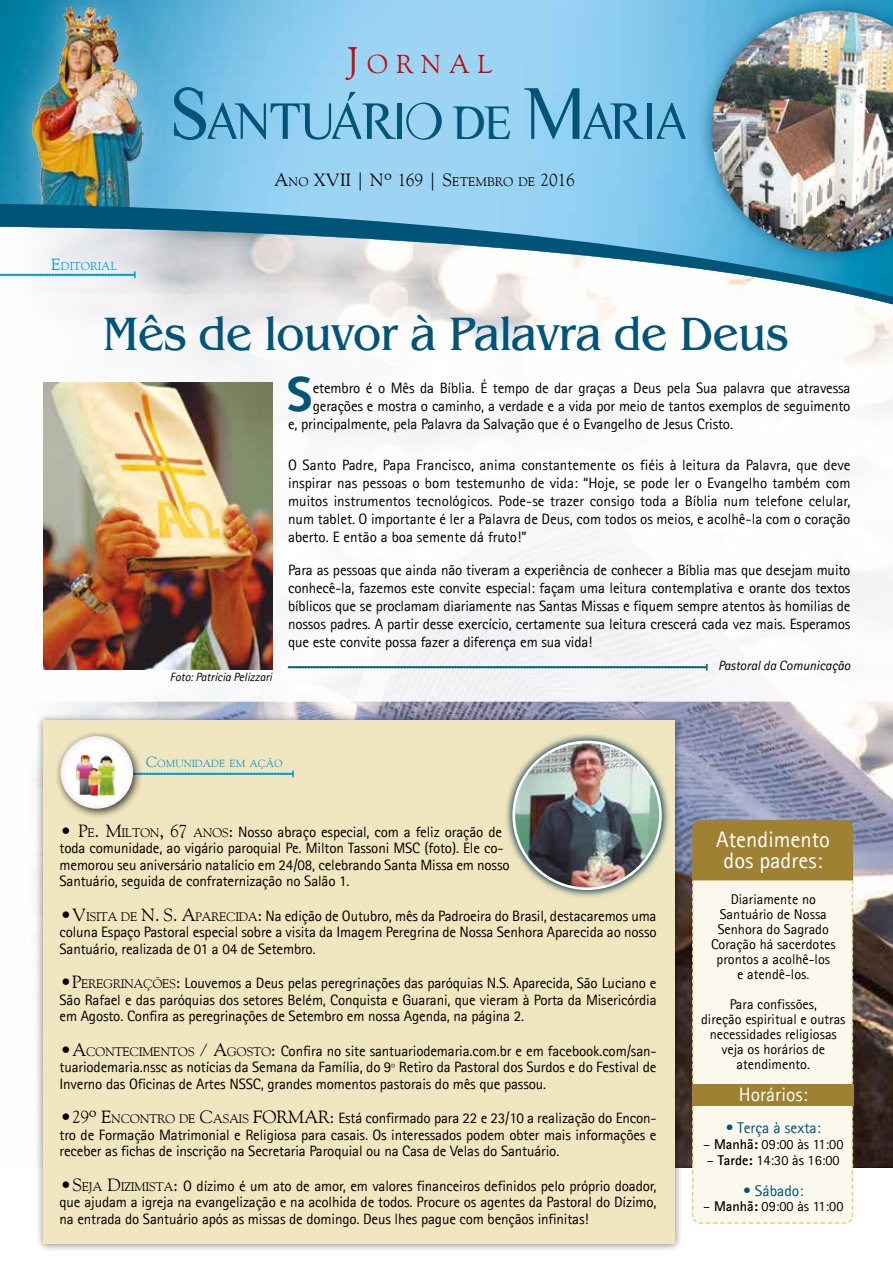
<style>
.page{position:relative;width:893px;height:1263px;background:#fff}
.page>*{position:absolute;margin:0;border:0;box-sizing:border-box;transform-origin:0 0}
.t1{font:53.55px "CM Tiempo";letter-spacing:-.035em;color:#005478;scale:.95 1}
.t2{font:700 49.35px "Andale Sans";color:#005478}
.t3{font:48px "Gazette Regular SWFTE";color:#005478;scale:.95 1}
.t4{font:26.4px "Goudy Old Style ATT";color:#c00d0e}
.t5{font:22.5px/21px "Agfa Rotis Sans Serif";color:#fff;text-align:center}
.t6{font:19.5px "Agfa Rotis Sans Serif";color:#fff}
.t7{font:18px "Goudy Old Style ATT";color:#000}
.t8{font:15.6px "Agfa Rotis Sans Serif";color:#005478}
.t9{font:15px/16.5px "Agfa Rotis Sans Serif";letter-spacing:-.01em;color:#000;text-align:justify}
.t10{font:14.25px/15px "Agfa Rotis Sans Serif";color:#000;text-align:center}
.t11{font:italic 13.5px "Agfa Rotis Sans Serif";color:#000}
.t12{font:12.6px "Goudy Old Style ATT";letter-spacing:-.03em;color:#000}
.t13{font:italic 12px "Agfa Rotis Sans Serif";color:#000}
.t14{font:11.55px "Goudy Old Style ATT";color:#009bd9}
.t15{font:10.5px "Goudy Old Style ATT";color:#009bd9}
.s1{font-size:37.65px}
.s2{font-size:76.5px}
.s3{font-size:49.05px}
.s4{font-size:16.5px}
.s5{font-size:12.6px}
.s6{font-size:15px}
.s7{font-family:"Goudy Old Style ATT";font-size:18px}
.s8{font-family:"Goudy Old Style ATT";font-size:12.6px}
.s9{font-size:18px}
.s10{font-weight:700}
</style>
<div class="page">
<img style="left:34px;top:702px;width:859px;height:465px">
<img style="left:0;top:0;width:696px;height:204px">
<div style="left:6px;top:0;width:164px;height:239px;background:#fff;opacity:.4"></div>
<img style="left:29px;top:0;width:125px;height:204px">
<div style="left:696px;top:0;width:197px;height:268px;background:#005478;opacity:.75"></div>
<img style="left:712px;top:11px;width:181px;height:193px">
<svg style="left:0;top:204px;width:893px;height:90px"></svg>
<svg style="left:0;top:271px;width:136px;height:7px"></svg>
<svg style="left:691px;top:820px;width:163px;height:404px;background:#eae2cc"></svg>
<div style="left:692px;top:1084px;width:161px;height:21px;background:#9f8133"></div>
<div style="left:36px;top:713px;width:647px;height:539px;background:#000;opacity:.5"></div>
<div style="left:44px;top:721px;width:631px;height:523px;background:#f0e6bf"></div>
<svg style="left:143px;top:770px;width:151px;height:7px"></svg>
<div style="left:54px;top:730px;width:89px;height:89px;background:#000;opacity:.75"></div>
<svg style="left:60px;top:736px;width:73px;height:73px;background:#f5f4f3"></svg>
<img style="left:73px;top:739px;width:46px;height:56px">
<div style="left:503px;top:731px;width:168px;height:168px;background:#005478;opacity:.75"></div>
<img style="left:514px;top:742px;width:146px;height:147px;border-radius:73px">
<div style="left:512px;top:741px;width:150px;height:149px;border:3px solid #fff;border-radius:50%"></div>
<svg style="left:43px;top:294px;width:850px;height:408px"></svg>
<img style="left:44px;top:382px;width:228px;height:287px">
<svg style="left:288px;top:664px;width:420px;height:7px"></svg>
<h3 class="t4" style="left:347px;top:48px;width:147px"><span class="s1">J</span>ORNAL</h3>
<h1 class="t1" style="left:170px;top:92px;width:544px"><span class="s2">S</span>ANTUÁRIO <span class="s3">DE</span> <span class="s2">M</span>ARIA</h1>
<p class="t14" style="left:51px;top:259px;width:67px"><span class="s4">E</span>DITORIAL</p>
<p class="t7" style="left:274px;top:170px;width:302px">A<span class="s5">NO</span> XVII | Nº 169 | S<span class="s5">ETEMBRO DE</span> 2016</p>
<h3 class="t3" style="left:103px;top:305px;width:723px">Mês de louvor à Palavra de Deus</h3>
<h2 class="t2" style="left:287px;top:360px;width:28px">S</h2>
<p class="t9" style="left:313px;top:379px;width:539px">etembro é o Mês da Bíblia. É tempo de dar graças a Deus pela Sua palavra que atravessa</p>
<p class="t9" style="left:313px;top:397px;width:539px">gerações e mostra o caminho, a verdade e a vida por meio de tantos exemplos de seguimento</p>
<p class="t9" style="left:288px;top:415px;width:446px">e, principalmente, pela Palavra da Salvação que é o Evangelho de Jesus Cristo.</p>
<p class="t9" style="left:288px;top:456px;width:564px;line-height:18px">O Santo Padre, Papa Francisco, anima constantemente os fiéis à leitura da Palavra, que deve inspirar nas pessoas o bom testemunho de vida: “Hoje, se pode ler o Evangelho também com muitos instrumentos tecnológicos. Pode-se trazer consigo toda a Bíblia num telefone celular, num tablet. O importante é ler a Palavra de Deus, com todos os meios, e acolhê-la com o coração aberto. E então a boa semente dá fruto!”</p>
<p class="t9" style="left:288px;top:561px;width:564px;line-height:18px">Para as pessoas que ainda não tiveram a experiência de conhecer a Bíblia mas que desejam muito conhecê-la, fazemos este convite especial: façam uma leitura contemplativa e orante dos textos bíblicos que se proclamam diariamente nas Santas Missas e fiquem sempre atentos às homilias de nossos padres. A partir desse exercício, certamente sua leitura crescerá cada vez mais. Esperamos que este convite possa fazer a diferença em sua vida!</p>
<p class="t11" style="left:718px;top:657px;width:134px">Pastoral da Comunicação</p>
<p class="t13" style="left:170px;top:670px;width:104px">Foto: Patrícia Pelizzari</p>
<p class="t15" style="left:146px;top:757px;width:138px"><span class="s6">C</span>OMUNIDADE EM AÇÃO</p>
<p class="t9" style="left:60px;top:823px;width:452px;text-align:left"><span class="s7">• P</span><span class="s8">E</span><span class="s7">. M</span><span class="s8">ILTON</span><span class="s7">, 67</span> <span class="s8">ANOS</span><span class="s7">:</span> Nosso abraço especial, com a feliz oração de toda comunidade, ao vigário paroquial Pe. Milton Tassoni MSC (foto). Ele co&shy;memorou seu aniversário natalício em 24/08, celebrando Santa Missa em nosso Santuário, seguida de confraternização no Salão 1.</p>
<p class="t9" style="left:60px;top:907px;width:599px"><span class="s7">•V</span><span class="s8">ISITA DE</span> <span class="s7">N. S. A</span><span class="s8">PARECIDA</span><span class="s7">:</span> Na edição de Outubro, mês da Padroeira do Brasil, destacaremos uma coluna Espaço Pastoral especial sobre a visita da Imagem Peregrina de Nossa Senhora Aparecida ao nosso Santuário, realizada de 01 a 04 de Setembro.</p>
<p class="t9" style="left:60px;top:975px;width:599px"><span class="s7">•P</span><span class="s8">EREGRINAÇÕES</span><span class="s7">:</span> Louvemos a Deus pelas peregrinações das paróquias N.S. Aparecida, São Luciano e São Rafael e das paróquias dos setores Belém, Conquista e Guarani, que vieram à Porta da Misericórdia em Agosto. Confira as peregrinações de Setembro em nossa Agenda, na página 2.</p>
<p class="t9" style="left:60px;top:1042px;width:599px"><span class="s7">•A</span><span class="s8">CONTECIMENTOS</span> <span class="s7">/ A</span><span class="s8">GOSTO</span><span class="s7">:</span> Confira no site santuariodemaria.com.br e em facebook.com/san&shy;tuariodemaria.nssc as notícias da Semana da Família, do 9º Retiro da Pastoral dos Surdos e do Festival de Inverno das Oficinas de Artes NSSC, grandes momentos pastorais do mês que passou.</p>
<p class="t12" style="left:60px;top:1111px;width:162px"><span class="s9">•29º E</span>NCONTRO DE <span class="s9">C</span>ASAIS</p>
<p class="t7" style="left:253px;top:1106px;width:25px">FORM</p>
<p class="t9" style="left:60px;top:1110px;width:599px;text-indent:245px"><span class="s7">AR:</span> Está confirmado para 22 e 23/10 a realização do Encon&shy;tro de Formação Matrimonial e Religiosa para casais. Os interessados podem obter mais informações e receber as fichas de inscrição na Secretaria Paroquial ou na Casa de Velas do Santuário.</p>
<p class="t9" style="left:60px;top:1177px;width:599px"><span class="s7">•S</span><span class="s8">EJA</span> <span class="s7">D</span><span class="s8">IZIMISTA</span><span class="s7">:</span> O dízimo é um ato de amor, em valores financeiros definidos pelo próprio doador, que ajudam a igreja na evangelização e na acolhida de todos. Procure os agentes da Pastoral do Dízimo, na entrada do Santuário após as missas de domingo. Deus lhes pague com bençãos infinitas!</p>
<h3 class="t5" style="left:716px;top:828px;width:115px">Atendimento dos padres:</h3>
<p class="t10" style="left:711px;top:892px;width:126px">Diariamente no<br>Santuário de Nossa<br>Senhora do Sagrado<br>Coração há sacerdotes prontos a acolhê-los<br>e atendê-los.</p>
<p class="t10" style="left:701px;top:997px;width:146px">Para confissões,<br>direção espiritual e outras necessidades religiosas veja os horários de atendimento.</p>
<h3 class="t6" style="left:739px;top:1082px;width:70px">Horários:</h3>
<p class="t8" style="left:726px;top:1119px;width:97px">• Terça à sexta:</p>
<p class="t10" style="left:703px;top:1136px;width:142px">– <span class="s10">Manhã:</span> 09:00 às 11:00</p>
<p class="t10" style="left:707px;top:1152px;width:134px">– <span class="s10">Tarde:</span> 14:30 às 16:00</p>
<p class="t8" style="left:743px;top:1181px;width:62px">• Sábado:</p>
<p class="t10" style="left:703px;top:1199px;width:142px">– <span class="s10">Manhã:</span> 09:00 às 11:00</p>
</div>
